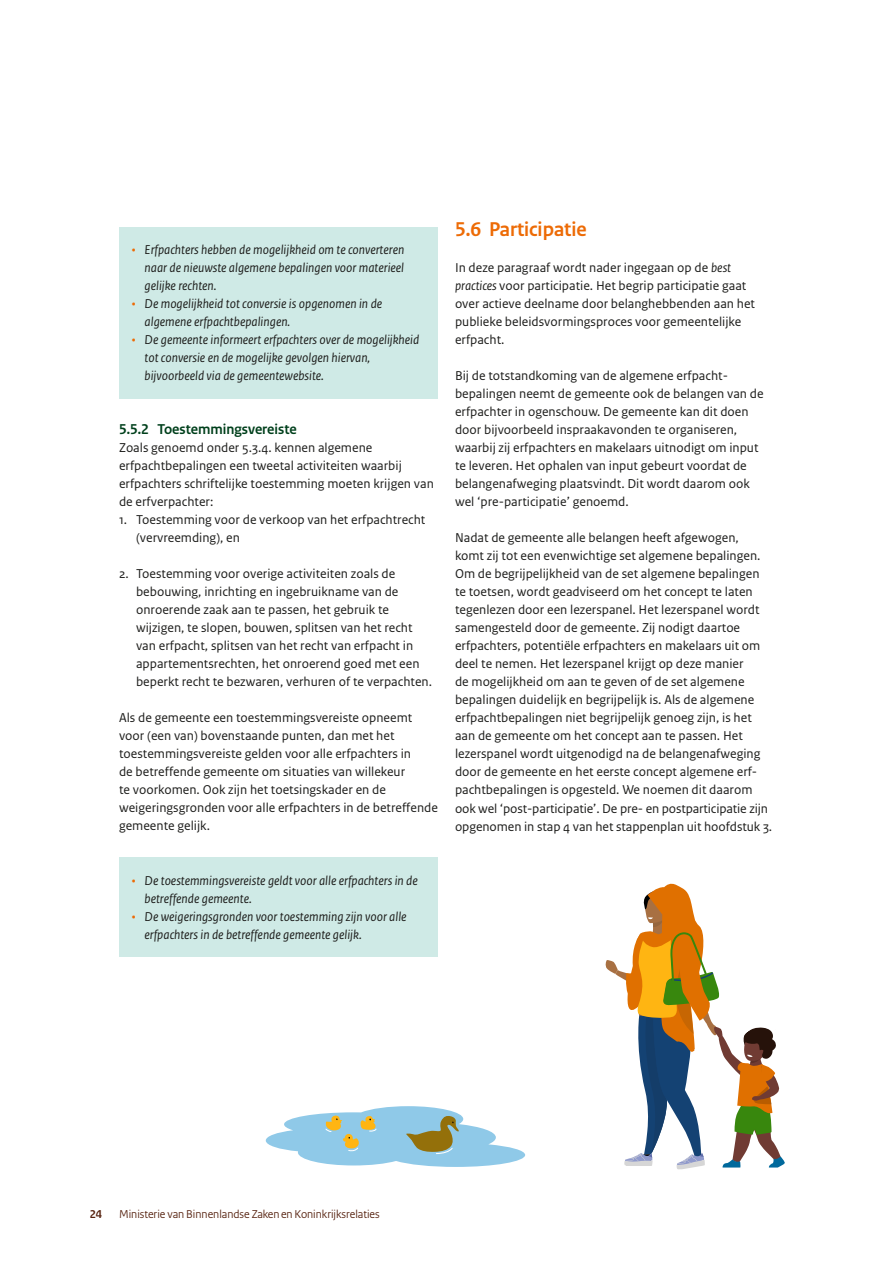
<style>
.page{position:relative;width:893px;height:1263px;background:#fff}
.page>*{position:absolute;margin:0;border:0;box-sizing:border-box;transform-origin:0 0}
.H3_Paragraafkop{font:700 21px "Rijksoverheid Sans Heading";color:#ed6b06}
.H4_Alineakop{font:700 15px "Rijksoverheid Sans Heading";color:#00401c}
.P_Broodtekst{font:13.5px/18px "Rijksoverheid Sans Text";color:#1d1d1b}
.t1{font:italic 13.5px/18px "Rijksoverheid Sans Text";color:#1d1d1b}
.P_Broodtekst_opsomming{font:13.5px/18px "Rijksoverheid Sans Text";color:#1d1d1b}
.t2{font:12px "Rijksoverheid Sans Heading";color:#55210e}
.t3{font:700 12px "Rijksoverheid Sans Heading";color:#55210e}
.s1{font-style:normal;color:#ed6b06}
.s2{font-style:italic}
</style>
<div class="page">
<div style="left:119px;top:227px;width:319px;height:81px;background:#cfeae6"></div>
<div style="left:119px;top:281px;width:319px;height:63px;background:#cfeae6"></div>
<div style="left:119px;top:317px;width:319px;height:81px;background:#cfeae6"></div>
<div style="left:119px;top:857px;width:319px;height:63px;background:#cfeae6"></div>
<div style="left:119px;top:893px;width:319px;height:63px;background:#cfeae6"></div>
<svg style="left:605px;top:883px;width:180px;height:286px"></svg>
<svg style="left:266px;top:1106px;width:259px;height:61px"></svg>
<p class="t1" style="left:145px;top:241px;width:261px;text-align:justify;text-indent:-13px"><span class="s1">•</span> Erfpachters hebben de mogelijkheid om te converteren naar de nieuwste algemene bepalingen voor materieel gelijke rechten.</p>
<p class="t1" style="left:145px;top:295px;width:239px;text-indent:-13px"><span class="s1">•</span> De mogelijkheid tot conversie is opgenomen in de algemene erfpachtbepalingen.</p>
<p class="t1" style="left:145px;top:331px;width:276px;text-indent:-13px"><span class="s1">•</span> De gemeente informeert erfpachters over de mogelijkheid tot conversie en de mogelijke gevolgen hiervan, bijvoorbeeld via de gemeentewebsite.</p>
<h3 class="H4_Alineakop" style="left:119px;top:421px;width:179px">5.5.2 Toestemmingsvereiste</h3>
<p class="P_Broodtekst" style="left:119px;top:439px;width:316px">Zoals genoemd onder 5.3.4. kennen algemene erfpachtbepalingen een tweetal activiteiten waarbij erfpachters schriftelijke toestemming moeten krijgen van de erfverpachter:</p>
<p class="P_Broodtekst_opsomming" style="left:136px;top:511px;width:291px;text-indent:-17px">1. Toestemming voor de verkoop van het erfpachtrecht (vervreemding), en</p>
<p class="P_Broodtekst_opsomming" style="left:136px;top:565px;width:297px;text-indent:-17px">2. Toestemming voor overige activiteiten zoals de bebouwing, inrichting en ingebruikname van de onroerende zaak aan te passen, het gebruik te wijzigen, te slopen, bouwen, splitsen van het recht van erfpacht, splitsen van het recht van erfpacht in appartementsrechten, het onroerend goed met een beperkt recht te bezwaren, verhuren of te verpachten.</p>
<p class="P_Broodtekst" style="left:119px;top:709px;width:320px">Als de gemeente een toestemmingsvereiste opneemt voor (een van) bovenstaande punten, dan met het toestemmingsvereiste gelden voor alle erfpachters in<br>de betreffende gemeente om situaties van willekeur<br>te voorkomen. Ook zijn het toetsingskader en de weigeringsgronden voor alle erfpachters in de betreffende gemeente gelijk.</p>
<p class="t1" style="left:145px;top:871px;width:275px;text-indent:-13px"><span class="s1">•</span> De toestemmingsvereiste geldt voor alle erfpachters in de betreffende gemeente.</p>
<p class="t1" style="left:145px;top:907px;width:264px;text-indent:-13px"><span class="s1">•</span> De weigeringsgronden voor toestemming zijn voor alle erfpachters in de betreffende gemeente gelijk.</p>
<h3 class="H3_Paragraafkop" style="left:455px;top:218px;width:133px">5.6 Participatie</h3>
<p class="P_Broodtekst" style="left:455px;top:259px;width:302px">In deze paragraaf wordt nader ingegaan op de <span class="s2">best practices</span> voor participatie. Het begrip participatie gaat over actieve deelname door belanghebbenden aan het publieke beleidsvormingsproces voor gemeentelijke erfpacht.</p>
<p class="P_Broodtekst" style="left:455px;top:367px;width:310px">Bij de totstandkoming van de algemene erfpacht&shy;bepalingen neemt de gemeente ook de belangen van de erfpachter in ogenschouw. De gemeente kan dit doen door bijvoorbeeld inspraakavonden te organiseren, waarbij zij erfpachters en makelaars uitnodigt om input te leveren. Het ophalen van input gebeurt voordat de belangenafweging plaatsvindt. Dit wordt daarom ook wel ‘pre-participatie’ genoemd.</p>
<p class="P_Broodtekst" style="left:455px;top:529px;width:319px">Nadat de gemeente alle belangen heeft afgewogen,<br>komt zij tot een evenwichtige set algemene bepalingen.<br>Om de begrijpelijkheid van de set algemene bepalingen te toetsen, wordt geadviseerd om het concept te laten tegenlezen door een lezerspanel. Het lezerspanel wordt samengesteld door de gemeente. Zij nodigt daartoe erfpachters, potentiële erfpachters en makelaars uit om deel te nemen. Het lezerspanel krijgt op deze manier<br>de mogelijkheid om aan te geven of de set algemene bepalingen duidelijk en begrijpelijk is. Als de algemene erfpachtbepalingen niet begrijpelijk genoeg zijn, is het aan de gemeente om het concept aan te passen. Het lezerspanel wordt uitgenodigd na de belangenafweging door de gemeente en het eerste concept algemene erf&shy;pachtbepalingen is opgesteld. We noemen dit daarom ook wel ‘post-participatie’. De pre- en postparticipatie zijn opgenomen in stap 4 van het stappenplan uit hoofdstuk 3.</p>
<p class="t3" style="left:90px;top:1207px;width:14px">24</p>
<p class="t2" style="left:119px;top:1207px;width:262px">Ministerie van Binnenlandse Zaken en Koninkrijksrelaties</p>
</div>
